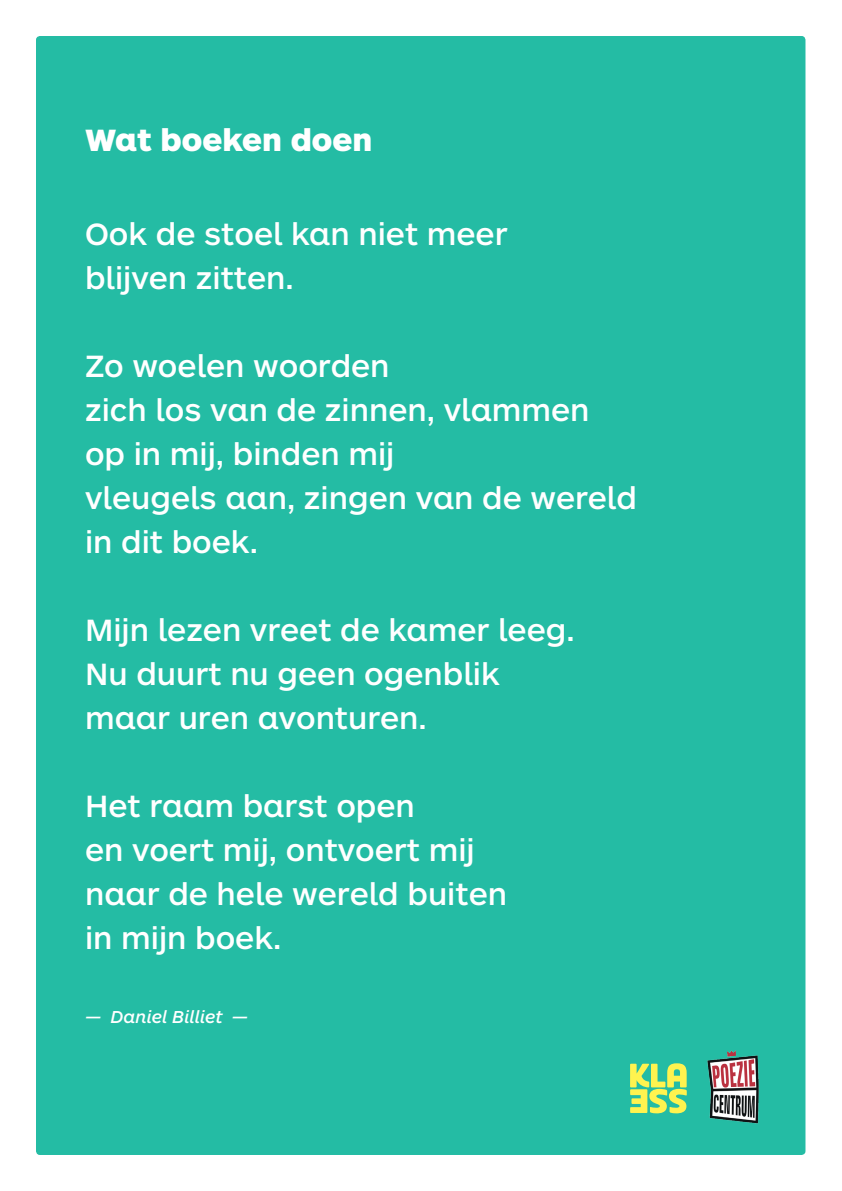
<style>
.page{position:relative;width:842px;height:1191px;background:#fff}
.page>*{position:absolute;margin:0;border:0;box-sizing:border-box;transform-origin:0 0}
.t1{font:500 32px/44px "ARS Maquette Pro";color:#fff}
.t2{font:900 32px "ARS Maquette Pro";color:#fff}
.t3{font:italic 500 18px "ARS Maquette Pro";color:#fff}
</style>
<div class="page">
<div style="left:36px;top:36px;width:769px;height:1119px;background:#24bca4;border-radius:4px"></div>
<svg style="left:630px;top:1063px;width:57px;height:50px"></svg>
<img style="left:707px;top:1050px;width:52px;height:73px">
<p class="t2" style="left:85px;top:119px;width:289px">Wat boeken doen</p>
<p class="t1" style="left:85px;top:210px;width:424px">Ook de stoel kan niet meer blijven zitten.</p>
<p class="t1" style="left:85px;top:342px;width:553px">Zo woelen woorden<br>zich los van de zinnen, vlammen op in mij, binden mij<br>vleugels aan, zingen van de wereld in dit boek.</p>
<p class="t1" style="left:85px;top:606px;width:491px">Mijn lezen vreet de kamer leeg.<br>Nu duurt nu geen ogenblik maar uren avonturen.</p>
<p class="t1" style="left:85px;top:782px;width:423px">Het raam barst open<br>en voert mij, ontvoert mij naar de hele wereld buiten in mijn boek.</p>
<p class="t3" style="left:85px;top:1005px;width:165px">— Daniel Billiet —</p>
</div>
